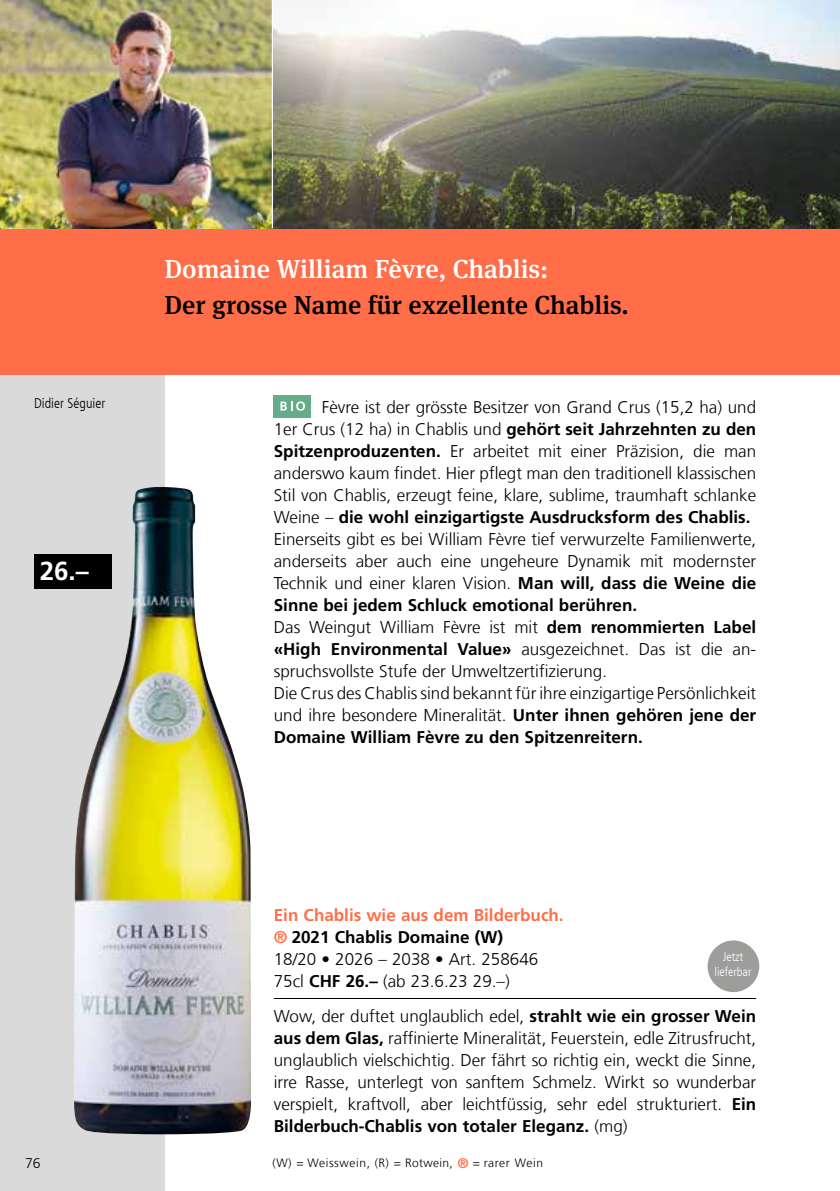
<style>
.page{position:relative;width:840px;height:1191px;background:#fff}
.page>*{position:absolute;margin:0;border:0;box-sizing:border-box;transform-origin:0 0}
.t1{font:500 26px "Meta Serif Pro";color:#000}
.t2{font:500 26px "Meta Serif Pro";color:#fff}
.t3{font:700 26px "Frutiger LT Com";color:#fff}
.t4{font:300 17px/22px "Frutiger LT Com";color:#000}
.t5{font:300 condensed 14px "Frutiger LT Com";color:#000}
.t6{font:300 14px "Frutiger LT Com";color:#000}
.t7{font:300 condensed 12.4px/15.2px "Frutiger LT Com";color:#fff;text-align:center}
.t8{font:300 12px "Frutiger LT Com";letter-spacing:.05em;color:#000}
.s1{font-weight:700}
.s2{font-weight:700;color:#ff6e49}
.s3{font-weight:700;font-size:14px;color:#ff6e49}
</style>
<div class="page">
<hr style="left:274px;top:998px;width:481px;height:1px;background:#000">
<div style="left:274px;top:395px;width:37px;height:22px;background:#63ad88"></div>
<svg style="left:280px;top:401px;width:25px;height:10px"></svg>
<div style="left:0;top:0;width:164px;height:1191px;background:#dadada"></div>
<div style="left:0;top:228px;width:839px;height:146px;background:#ff6e49"></div>
<img style="left:273px;top:0;width:566px;height:228px">
<img style="left:0;top:0;width:272px;height:228px">
<img style="left:74px;top:487px;width:177px;height:647px">
<div style="left:34px;top:554px;width:78px;height:35px;background:#000"></div>
<div style="left:707px;top:940px;width:51px;height:52px;background:#9d9d9c;border-radius:50%"></div>
<p class="t5" style="left:34px;top:394px;width:73px">Didier Séguier</p>
<h1 class="t3" style="left:40px;top:556px;width:51px">26.–</h1>
<h1 class="t2" style="left:164px;top:249px;width:385px">Domaine William Fèvre, Chablis:</h1>
<h1 class="t1" style="left:164px;top:285px;width:465px">Der grosse Name für exzellente Chablis.</h1>
<p class="t4" style="left:274px;top:396px;width:483px;text-indent:48px">Fèvre ist der grösste Besitzer von Grand Crus (15,2 ha) und 1er Crus (12 ha) in Chablis und <span class="s1">gehört seit Jahrzehnten zu den Spitzenproduzenten.</span> Er arbeitet mit einer Präzision, die man anderswo kaum findet. Hier pflegt man den traditionell klassischen Stil von Chablis, erzeugt feine, klare, sublime, traumhaft schlanke Weine – <span class="s1">die wohl einzigartigste Ausdrucksform des Chablis.<br></span>Einerseits gibt es bei William Fèvre tief verwurzelte Familienwerte, anderseits aber auch eine ungeheure Dynamik mit modernster Technik und einer klaren Vision. <span class="s1">Man will, dass die Weine die Sinne bei jedem Schluck emotional berühren.<br></span>Das Weingut William Fèvre ist mit <span class="s1">dem renommierten Label «High Environmental Value»</span> ausgezeichnet. Das ist die an&shy;spruchsvollste Stufe der Umweltzertifizierung.<br>Die Crus des Chablis sind bekannt für ihre einzigartige Persönlichkeit und ihre besondere Mineralität. <span class="s1">Unter ihnen gehören jene der Domaine William Fèvre zu den Spitzenreitern.</span></p>
<p class="t4" style="left:274px;top:904px;width:291px"><span class="s2">Ein Chablis wie aus dem Bilderbuch. ®</span> <span class="s1">2021 Chablis Domaine (W)<br></span>18/20 • 2026 – 2038 • Art. 258646<br>75cl <span class="s1">CHF 26.–</span> (ab 23.6.23 29.–)</p>
<p class="t4" style="left:274px;top:1005px;width:483px;text-align:justify">Wow, der duftet unglaublich edel, <span class="s1">strahlt wie ein grosser Wein aus dem Glas,</span> raffinierte Mineralität, Feuerstein, edle Zitrusfrucht, unglaublich vielschichtig. Der fährt so richtig ein, weckt die Sinne, irre Rasse, unterlegt von sanftem Schmelz. Wirkt so wunderbar verspielt, kraftvoll, aber leichtfüssig, sehr edel strukturiert. <span class="s1">Ein Bilderbuch-Chablis von totaler Eleganz.</span> (mg)</p>
<p class="t7" style="left:714px;top:949px;width:38px">Jetzt lieferbar</p>
<p class="t6" style="left:25px;top:1155px;width:17px">76</p>
<p class="t8" style="left:272px;top:1155px;width:272px">(W) = Weisswein, (R) = Rotwein, <span class="s3">®</span> = rarer Wein</p>
</div>
